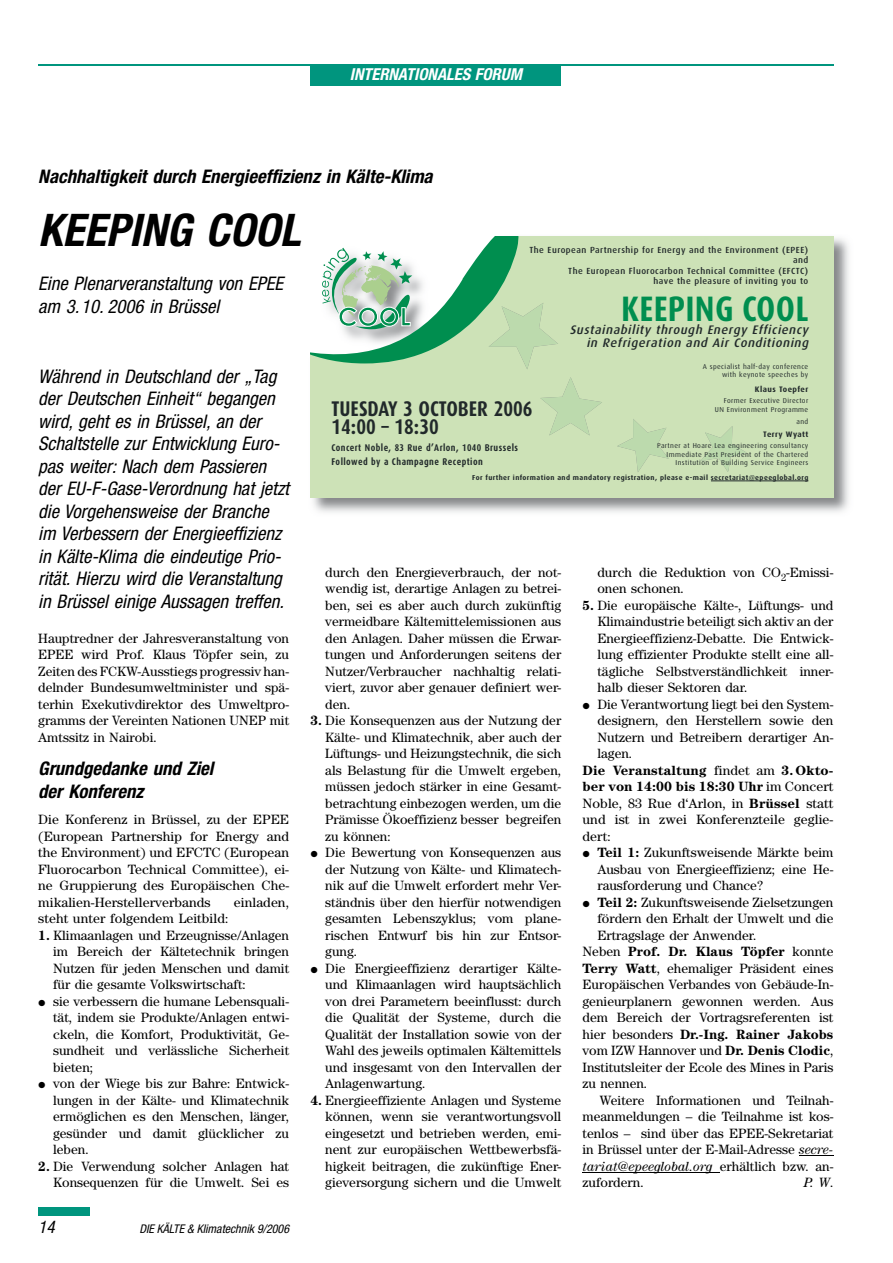
<style>
.page{position:relative;width:893px;height:1263px;background:#fff}
.page>*{position:absolute;margin:0;border:0;box-sizing:border-box;transform-origin:0 0}
.t1{font:italic 700 condensed 45px "Helvetica Neue LT Std";color:#000}
.t2{font:700 35.4px "Dax Condensed";letter-spacing:.01em;color:#008e4f}
.t3{font:700 21.3px/18.6px "Dax Condensed";color:#21292a}
.t4{font:italic condensed 18.75px/22.5px "Helvetica Neue LT Std";color:#000}
.t5{font:italic 700 condensed 18.75px/22.5px "Helvetica Neue LT Std";color:#000}
.t6{font:italic condensed 17.25px "Helvetica Neue LT Std";color:#000}
.t7{font:italic 700 condensed 16.5px "Helvetica Neue LT Std";color:#fff}
.t8{font:13.5px/16.5px "Century Std";color:#000;text-align:justify}
.t9{font:700 13.5px "Century Std";letter-spacing:.005em;color:#000}
.t10{font:italic 13.5px "Century Std";color:#000}
.t11{font:italic 500 12.45px/13.2px "Dax";color:#21292a;text-align:right}
.t12{font:italic condensed 12px "Helvetica Neue LT Std";color:#000}
.t13{font:700 9.75px/14.1px "Dax Condensed";letter-spacing:.045em;color:#21292a}
.t14{font:500 8.85px/10.6px "Dax";letter-spacing:.055em;color:#21292a;text-align:right}
.t15{font:700 7.95px "Dax";letter-spacing:.055em;color:#21292a}
.t16{font:7.05px/8.6px "Dax";letter-spacing:.05em;color:#21292a;text-align:right}
.t17{font:700 7.05px "Dax";letter-spacing:.055em;color:#21292a}
.s1{font-weight:700}
.s2{font-weight:400}
.s3{font-style:italic}
.s4{font-style:normal}
</style>
<div class="page">
<div style="left:38px;top:1208px;width:51px;height:8px;background:#00957e"></div>
<div style="left:310px;top:65px;width:251px;height:20px;background:#00957e"></div>
<hr style="left:38px;top:64px;width:795px;height:1px;background:#00957e">
<img style="left:311px;top:237px;width:538px;height:276px">
<svg style="left:833px;top:496px;width:6px;height:7px"></svg>
<svg style="left:310px;top:236px;width:523px;height:261px;background:#c5deb7"></svg>
<hr style="left:799px;top:1155px;width:34px;height:1px;background:#000">
<hr style="left:583px;top:1172px;width:137px;height:1px;background:#000">
<p class="t7" style="left:350px;top:64px;width:174px">INTERNATIONALES FORUM</p>
<h3 class="t5" style="left:38px;top:166px;width:396px">Nachhaltigkeit durch Energieeffizienz in Kälte-Klima</h3>
<h1 class="t1" style="left:38px;top:202px;width:264px">KEEPING COOL</h1>
<h3 class="t4" style="left:38px;top:273px;width:246px">Eine Plenarveranstaltung von EPEE am 3. 10. 2006 in Brüssel</h3>
<p class="t14" style="left:529px;top:244px;width:280px">The European Partnership for Energy and the Environment (EPEE) and<br>The European Fluorocarbon Technical Committee (EFCTC)<br>have the pleasure of inviting you to</p>
<h2 class="t2" style="left:621px;top:289px;width:189px">KEEPING COOL</h2>
<p class="t11" style="left:570px;top:323px;width:243px">Sustainability through Energy Efficiency in Refrigeration and Air Conditioning</p>
<p class="t16" style="left:703px;top:362px;width:107px">A specialist half-day conference with keynote speeches by</p>
<p class="t15" style="left:755px;top:385px;width:55px">Klaus Toepfer</p>
<p class="t16" style="left:715px;top:396px;width:95px">Former Executive Director<br>UN Environment Programme</p>
<p class="t16" style="left:797px;top:417px;width:13px">and</p>
<p class="t15" style="left:763px;top:430px;width:47px">Terry Wyatt</p>
<p class="t16" style="left:657px;top:441px;width:153px">Partner at Hoare Lea engineering consultancy<br>Immediate Past President of the Chartered<br>Institution of Building Service Engineers</p>
<p class="t17" style="left:472px;top:474px;width:338px">For further information and mandatory registration, please e-mail secretariat@epeeglobal.org</p>
<p class="t4" style="left:38px;top:365px;width:252px">Während in Deutschland der „Tag der Deutschen Einheit“ begangen wird, geht es in Brüssel, an der Schaltstelle zur Entwicklung Euro&shy;pas weiter: Nach dem Passieren der EU-F-Gase-Verordnung hat jetzt die Vorgehensweise der Branche im Verbessern der Energieeffizienz in Kälte-Klima die eindeutige Prio&shy;rität. Hierzu wird die Veranstaltung in Brüssel einige Aussagen treffen.</p>
<h3 class="t3" style="left:332px;top:399px;width:202px">TUESDAY 3 OCTOBER 2006<br>14:00 – 18:30</h3>
<p class="t13" style="left:332px;top:441px;width:188px">Concert Noble, 83 Rue d’Arlon, 1040 Brussels<br>Followed by a Champagne Reception</p>
<p class="t8" style="left:597px;top:564px;width:237px">durch die Reduktion von CO<sub>2</sub>-Emissi&shy;onen schonen.</p>
<p class="t8" style="left:597px;top:597px;width:237px;text-indent:-15px"><span class="s1">5.</span> Die europäische Kälte-, Lüftungs- und Klimaindustrie beteiligt sich aktiv an der Energieeffizienz-Debatte. Die Entwick&shy;lung effizienter Produkte stellt eine all&shy;tägliche Selbstverständlichkeit inner&shy;halb dieser Sektoren dar.</p>
<p class="t8" style="left:583px;top:696px;width:252px">• Die Verantwortung liegt bei den System-</p>
<p class="t8" style="left:597px;top:712px;width:237px">designern, den Herstellern sowie den</p>
<p class="t8" style="left:597px;top:729px;width:237px">Nutzern und Betreibern derartiger An-</p>
<p class="t8" style="left:597px;top:745px;width:36px">lagen.</p>
<p class="t9" style="left:583px;top:762px;width:252px">Die Veranstaltung <span class="s2">findet am</span> 3. Okto-</p>
<p class="t9" style="left:583px;top:779px;width:252px">ber von 14:00 bis 18:30 Uhr <span class="s2">im Concert</span></p>
<p class="t8" style="left:583px;top:795px;width:252px">Noble, 83 Rue d‘Arlon, in <span class="s1">Brüssel</span> statt</p>
<p class="t8" style="left:583px;top:811px;width:252px">und ist in zwei Konferenzteile geglie-</p>
<p class="t8" style="left:583px;top:828px;width:30px">dert:</p>
<p class="t8" style="left:597px;top:844px;width:237px;text-indent:-15px">• <span class="s1">Teil 1:</span> Zukunftsweisende Märkte beim Ausbau von Energieeffizienz; eine He&shy;rausforderung und Chance?</p>
<p class="t8" style="left:583px;top:894px;width:252px">• <span class="s1">Teil 2:</span> Zukunftsweisende Zielsetzungen</p>
<p class="t8" style="left:597px;top:910px;width:237px">fördern den Erhalt der Umwelt und die</p>
<p class="t8" style="left:597px;top:927px;width:161px">Ertragslage der Anwender.</p>
<p class="t9" style="left:583px;top:944px;width:252px"><span class="s2">Neben</span> Prof. Dr. Klaus Töpfer <span class="s2">konnte</span></p>
<p class="t8" style="left:583px;top:960px;width:252px"><span class="s1">Terry Watt</span>, ehemaliger Präsident eines</p>
<p class="t8" style="left:583px;top:976px;width:252px">Europäischen Verbandes von Gebäude-In-</p>
<p class="t8" style="left:583px;top:993px;width:252px">genieurplanern gewonnen werden. Aus</p>
<p class="t8" style="left:583px;top:1009px;width:252px">dem Bereich der Vortragsreferenten ist</p>
<p class="t9" style="left:583px;top:1026px;width:252px"><span class="s2">hier besonders</span> Dr.-Ing. Rainer Jakobs</p>
<p class="t8" style="left:583px;top:1042px;width:252px">vom IZW Hannover und <span class="s1">Dr. Denis Clodic</span>,</p>
<p class="t8" style="left:583px;top:1059px;width:252px">Institutsleiter der Ecole des Mines in Paris</p>
<p class="t8" style="left:583px;top:1075px;width:66px">zu nennen.</p>
<p class="t8" style="left:600px;top:1092px;width:235px">Weitere Informationen und Teilnah-</p>
<p class="t8" style="left:583px;top:1108px;width:252px">meanmeldungen – die Teilnahme ist kos-</p>
<p class="t8" style="left:583px;top:1125px;width:252px">tenlos – sind über das EPEE-Sekretariat</p>
<p class="t8" style="left:583px;top:1141px;width:252px">in Brüssel unter der E-Mail-Adresse <span class="s3">secre-</span></p>
<p class="t10" style="left:583px;top:1158px;width:252px">tariat@epeeglobal.org <span class="s4">erhältlich bzw. an-</span></p>
<p class="t8" style="left:583px;top:1174px;width:63px">zufordern.</p>
<p class="t10" style="left:804px;top:1175px;width:31px">P. W<span class="s4">.</span></p>
<p class="t8" style="left:325px;top:564px;width:237px">durch den Energieverbrauch, der not&shy;wendig ist, derartige Anlagen zu betrei&shy;ben, sei es aber auch durch zukünftig vermeidbare Kältemittelemissionen aus den Anlagen. Daher müssen die Erwar&shy;tungen und Anforderungen seitens der Nutzer/Verbraucher nachhaltig relati&shy;viert, zuvor aber genauer definiert wer&shy;den.</p>
<p class="t8" style="left:325px;top:712px;width:238px;text-indent:-15px"><span class="s1">3.</span> Die Konsequenzen aus der Nutzung der Kälte- und Klimatechnik, aber auch der Lüftungs- und Heizungstechnik, die sich als Belastung für die Umwelt ergeben, müssen jedoch stärker in eine Gesamt&shy;betrachtung einbezogen werden, um die Prämisse Ökoeffizienz besser begreifen zu können:</p>
<p class="t8" style="left:325px;top:844px;width:238px;text-indent:-15px">• Die Bewertung von Konsequenzen aus der Nutzung von Kälte- und Klimatech&shy;nik auf die Umwelt erfordert mehr Ver&shy;ständnis über den hierfür notwendigen gesamten Lebenszyklus; vom plane&shy;rischen Entwurf bis hin zur Entsor&shy;gung.</p>
<p class="t8" style="left:325px;top:960px;width:237px;text-indent:-15px">• Die Energieeffizienz derartiger Kälte&shy;und Klimaanlagen wird hauptsächlich von drei Parametern beeinflusst: durch die Qualität der Systeme, durch die Qualität der Installation sowie von der Wahl des jeweils optimalen Kältemittels und insgesamt von den Intervallen der Anlagenwartung.</p>
<p class="t8" style="left:325px;top:1092px;width:237px;text-indent:-15px"><span class="s1">4.</span> Energieeffiziente Anlagen und Systeme können, wenn sie verantwortungsvoll eingesetzt und betrieben werden, emi&shy;nent zur europäischen Wettbewerbsfä&shy;higkeit beitragen, die zukünftige Ener&shy;gieversorgung sichern und die Umwelt</p>
<p class="t8" style="left:38px;top:630px;width:252px">Hauptredner der Jahresveranstaltung von EPEE wird Prof. Klaus Töpfer sein, zu Zeiten des FCKW-Ausstiegs progressiv han&shy;delnder Bundesumweltminister und spä&shy;terhin Exekutivdirektor des Umweltpro&shy;gramms der Vereinten Nationen UNEP mit Amtssitz in Nairobi.</p>
<h3 class="t5" style="left:38px;top:757px;width:177px">Grundgedanke und Ziel der Konferenz</h3>
<p class="t8" style="left:38px;top:811px;width:252px">Die Konferenz in Brüssel, zu der EPEE (European Partnership for Energy and the Environment) und EFCTC (European Fluoro carbon Technical Committee), ei&shy;ne Gruppierung des Europäischen Che&shy;mikalien-Herstellerverbands</p>
<p class="t8" style="left:234px;top:894px;width:57px">einladen,</p>
<p class="t8" style="left:38px;top:910px;width:192px">steht unter folgendem Leitbild:</p>
<p class="t8" style="left:53px;top:927px;width:238px;text-indent:-15px"><span class="s1">1.</span> Klimaanlagen und Erzeugnisse/Anlagen im Bereich der Kältetechnik bringen Nutzen für jeden Menschen und damit für die gesamte Volkswirtschaft:</p>
<p class="t8" style="left:53px;top:993px;width:237px;text-indent:-15px">• sie verbessern die humane Lebensquali&shy;tät, indem sie Produkte/Anlagen entwi&shy;ckeln, die Komfort, Produktivität, Ge&shy;sundheit und verlässliche Sicherheit bieten;</p>
<p class="t8" style="left:53px;top:1075px;width:237px;text-indent:-15px">• von der Wiege bis zur Bahre: Entwick&shy;lungen in der Kälte- und Klimatechnik ermöglichen es den Menschen, länger, gesünder und damit glücklicher zu leben.</p>
<p class="t8" style="left:38px;top:1158px;width:252px;text-align:right"><span class="s1">2.</span> Die Verwendung solcher Anlagen hat<br>Konsequenzen für die Umwelt. Sei es</p>
<p class="t6" style="left:38px;top:1217px;width:18px">14</p>
<p class="t12" style="left:139px;top:1222px;width:151px">DIE KÄLTE &amp; Klimatechnik 9/2006</p>
</div>
